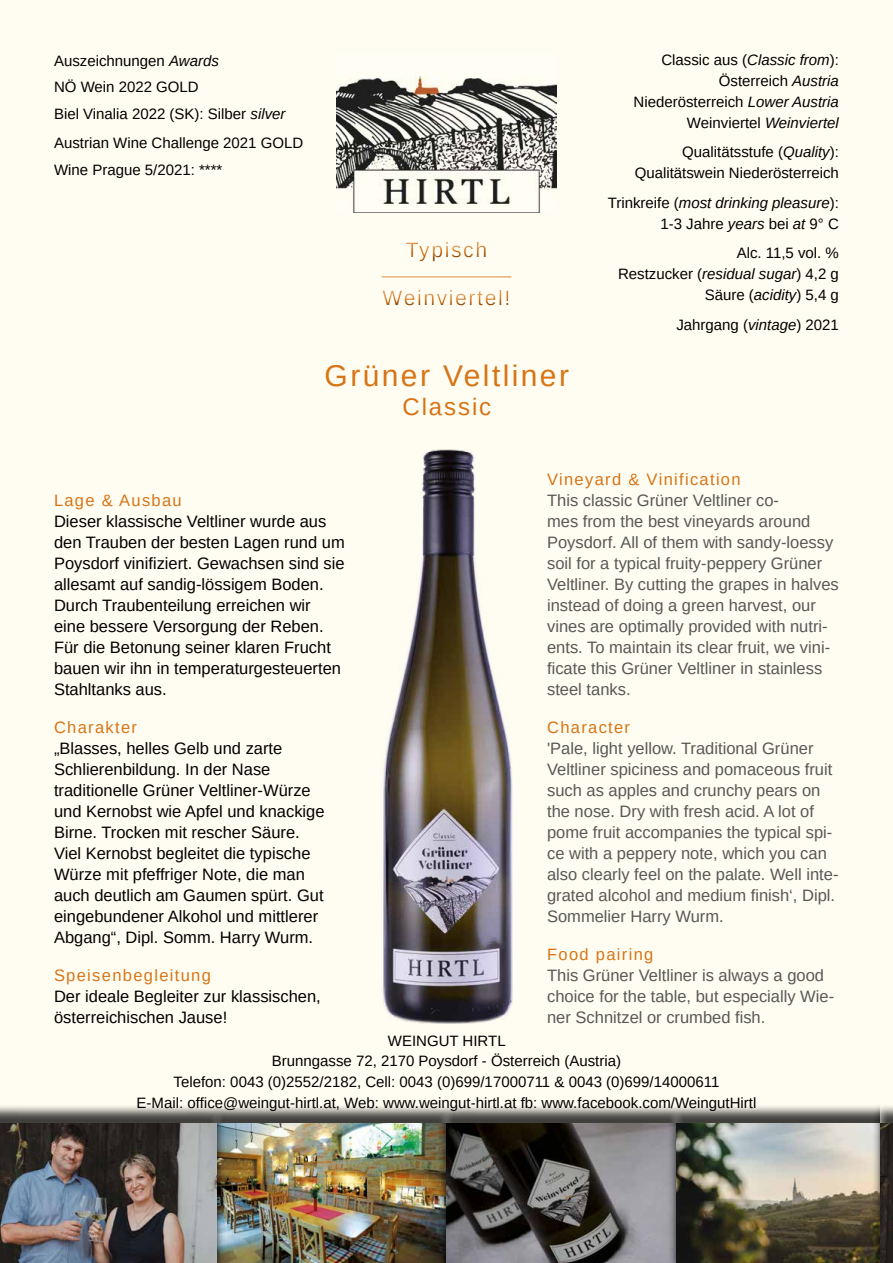
<style>
.page{position:relative;width:893px;height:1263px;background:#fffdf1}
.page>*{position:absolute;margin:0;border:0;box-sizing:border-box;transform-origin:0 0}
.t1{font:30px "Liberation Sans";letter-spacing:.08em;color:#d77416}
.t2{font:24px "Liberation Sans";letter-spacing:.08em;color:#d77416}
.t3{font:21px "Liberation Sans";letter-spacing:.08em;color:#d77416}
.t4{font:16.5px/21px "Liberation Sans";color:#575756}
.Fließtext{font:16.5px/21px "Liberation Sans";color:#000}
.t5{font:15px/21px "Liberation Sans";color:#000;text-align:right}
.s1{font-style:italic}
.s2{color:#d77416}
</style>
<div class="page">
<img style="left:382px;top:450px;width:130px;height:573px">
<div style="left:379px;top:269px;width:143px;height:11px;background:#000;opacity:.75"></div>
<img style="left:337px;top:76px;width:219px;height:137px">
<div style="left:208px;top:1104px;width:247px;height:159px;background:#000;opacity:.75"></div>
<img style="left:225px;top:1123px;width:213px;height:140px">
<div style="left:438px;top:1104px;width:246px;height:159px;background:#000;opacity:.75"></div>
<div style="left:0;top:1104px;width:225px;height:159px;background:#000;opacity:.75"></div>
<div style="left:667px;top:1104px;width:226px;height:159px;background:#000;opacity:.75"></div>
<div style="left:871px;top:1104px;width:22px;height:159px;background:#000;opacity:.75"></div>
<img style="left:880px;top:1123px;width:13px;height:140px">
<p class="t5" style="left:54px;top:50px;width:166px">Auszeichnungen <span class="s1">Awards</span></p>
<p class="t5" style="left:54px;top:77px;width:146px">NÖ Wein 2022 GOLD</p>
<p class="t5" style="left:54px;top:103px;width:233px">Biel Vinalia 2022 (SK): Silber <span class="s1">silver</span></p>
<p class="t5" style="left:54px;top:133px;width:251px">Austrian Wine Challenge 2021 GOLD</p>
<p class="t5" style="left:54px;top:159px;width:170px">Wine Prague 5/2021: ****</p>
<p class="t3" style="left:406px;top:237px;width:83px">Typisch</p>
<p class="t3" style="left:383px;top:285px;width:129px">Weinviertel!</p>
<p class="t1" style="left:325px;top:357px;width:246px">Grüner Veltliner</p>
<p class="t2" style="left:402px;top:392px;width:90px">Classic</p>
<p class="t5" style="left:634px;top:49px;width:207px">Classic aus (<span class="s1">Classic from</span>):<br>Österreich <span class="s1">Austria<br></span>Niederösterreich <span class="s1">Lower Austria<br></span>Weinviertel <span class="s1">Weinviertel</span></p>
<p class="t5" style="left:635px;top:141px;width:206px">Qualitätsstufe (<span class="s1">Quality</span>):<br>Qualitätswein Niederösterreich</p>
<p class="t5" style="left:608px;top:192px;width:233px">Trinkreife (<span class="s1">most drinking pleasure</span>):<br>1-3 Jahre <span class="s1">years</span> bei <span class="s1">at</span> 9° C</p>
<p class="t5" style="left:618px;top:243px;width:222px">Alc. 11,5 vol. %<br>Restzucker (<span class="s1">residual sugar</span>) 4,2 g<br>Säure (<span class="s1">acidity</span>) 5,4 g</p>
<p class="t5" style="left:676px;top:314px;width:164px">Jahrgang (<span class="s1">vintage</span>) 2021</p>
<p class="Fließtext" style="left:54px;top:490px;width:292px"><span class="s2">Lage &amp; Ausbau<br></span>Dieser klassische Veltliner wurde aus den Trauben der besten Lagen rund um Poysdorf vinifiziert. Gewachsen sind sie allesamt auf sandig-lössigem Boden.<br>Durch Traubenteilung erreichen wir eine bessere Versorgung der Reben.<br>Für die Betonung seiner klaren Frucht bauen wir ihn in temperaturgesteuerten Stahltanks aus.</p>
<p class="Fließtext" style="left:54px;top:717px;width:272px"><span class="s2">Charakter<br></span>„Blasses, helles Gelb und zarte<br>Schlierenbildung. In der Nase traditionelle Grüner Veltliner-Würze und Kernobst wie Apfel und knackige<br>Birne. Trocken mit rescher Säure.<br>Viel Kernobst begleitet die typische<br>Würze mit pfeffriger Note, die man auch deutlich am Gaumen spürt. Gut eingebundener Alkohol und mittlerer<br>Abgang“, Dipl. Somm. Harry Wurm.</p>
<p class="Fließtext" style="left:54px;top:965px;width:268px"><span class="s2">Speisenbegleitung<br></span>Der ideale Begleiter zur klassischen, österreichischen Jause!</p>
<p class="t4" style="left:547px;top:469px;width:293px"><span class="s2">Vineyard &amp; Vinification<br></span>This classic Grüner Veltliner co-<br>mes from the best vineyards around Poysdorf. All of them with sandy-loessy soil for a typical fruity-peppery Grüner Veltliner. By cutting the grapes in halves instead of doing a green harvest, our vines are optimally provided with nutri&shy;ents. To maintain its clear fruit, we vini&shy;ficate this Grüner Veltliner in stainless steel tanks.</p>
<p class="t4" style="left:547px;top:717px;width:293px"><span class="s2">Character<br></span>'Pale, light yellow. Traditional Grüner Veltliner spiciness and pomaceous fruit such as apples and crunchy pears on the nose. Dry with fresh acid. A lot of pome fruit accompanies the typical spi&shy;ce with a peppery note, which you can also clearly feel on the palate. Well inte&shy;grated alcohol and medium finish‘, Dipl.<br>Sommelier Harry Wurm.</p>
<p class="t4" style="left:547px;top:944px;width:289px"><span class="s2">Food pairing<br></span>This Grüner Veltliner is always a good choice for the table, but especially Wie&shy;ner Schnitzel or crumbed fish.</p>
<p class="t5" style="left:388px;top:1030px;width:119px">WEINGUT HIRTL</p>
<p class="t5" style="left:272px;top:1051px;width:351px">Brunngasse 72, 2170 Poysdorf - Österreich (Austria)</p>
<p class="t5" style="left:174px;top:1071px;width:547px">Telefon: 0043 (0)2552/2182, Cell: 0043 (0)699/17000711 &amp; 0043 (0)699/14000611</p>
<p class="t5" style="left:137px;top:1092px;width:621px">E-Mail: office@weingut-hirtl.at, Web: www.weingut-hirtl.at fb: www.facebook.com/WeingutHirtl</p>
</div>
